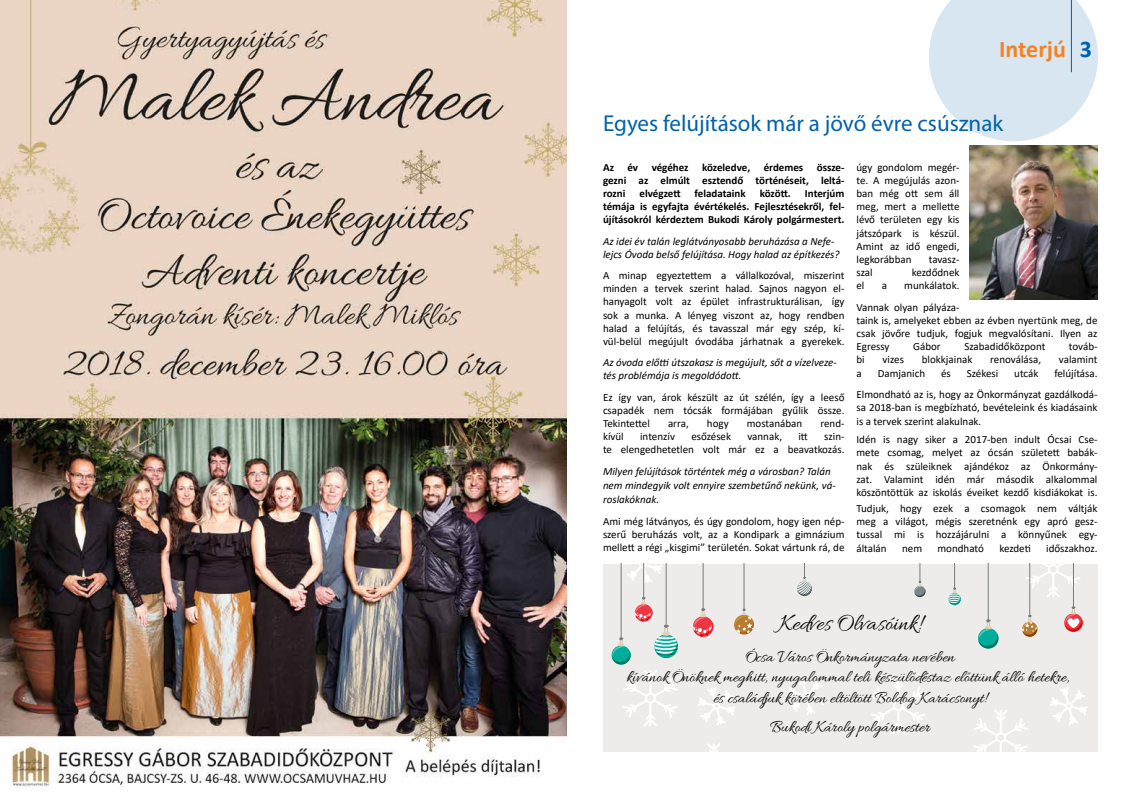
<style>
.page{position:relative;width:1134px;height:794px;background:#fff}
.page>*{position:absolute;margin:0;border:0;box-sizing:border-box;transform-origin:0 0}
.t1{font:24.1px "Allura";color:#000}
.t2{font:700 24px "Calibri";color:#f58220}
.t3{font:23px "Myriad Pro";color:#0063a9}
.t4{font:17.1px/20.5px "Allura";color:#000;text-align:center}
.t5{font:11px/13.2px "Calibri";color:#000;text-align:justify}
.t6{font:italic 11px/13.2px "Calibri";color:#000}
.t7{font:700 11px/13.2px "Calibri";color:#000;text-align:justify}
.s1{color:#0063a9}
</style>
<div class="page">
<svg style="left:929px;top:0;width:169px;height:141px"></svg>
<img style="left:0;top:0;width:567px;height:788px">
<img style="left:969px;top:145px;width:129px;height:155px">
<div style="left:603px;top:564px;width:495px;height:187px;background:#edeceb"></div>
<svg style="left:623px;top:670px;width:55px;height:56px"></svg>
<svg style="left:707px;top:743px;width:13px;height:8px"></svg>
<svg style="left:871px;top:678px;width:55px;height:56px"></svg>
<svg style="left:974px;top:710px;width:54px;height:41px"></svg>
<svg style="left:698px;top:687px;width:37px;height:38px"></svg>
<svg style="left:787px;top:677px;width:38px;height:38px"></svg>
<svg style="left:1050px;top:687px;width:38px;height:38px"></svg>
<svg style="left:948px;top:564px;width:13px;height:41px"></svg>
<svg style="left:978px;top:564px;width:20px;height:84px"></svg>
<svg style="left:693px;top:564px;width:20px;height:73px"></svg>
<svg style="left:612px;top:564px;width:66px;height:100px"></svg>
<svg style="left:734px;top:564px;width:20px;height:71px"></svg>
<svg style="left:914px;top:564px;width:11px;height:33px"></svg>
<svg style="left:797px;top:564px;width:15px;height:32px"></svg>
<svg style="left:1022px;top:564px;width:61px;height:73px"></svg>
<h2 class="t2" style="left:999px;top:32px;width:94px">Interjú <span class="s1">3</span></h2>
<h3 class="t3" style="left:603px;top:109px;width:402px">Egyes felújítások már a jövő évre csúsznak</h3>
<p class="t7" style="left:603px;top:160px;width:243px">Az év végéhez közeledve, érdemes össze&shy;gezni az elmúlt esztendő történéseit, leltá&shy;rozni</p>
<p class="t5" style="left:856px;top:160px;width:105px">úgy gondolom megér&shy;te. A megújulás azon&shy;ban még ott sem áll meg, mert a mellette lévő területen egy kis játszópark is készül.<br>Amint az idő engedi, legkorábban</p>
<p class="t7" style="left:603px;top:187px;width:243px;text-indent:202px">Interjúm témája is egyfajta évértékelés. Fejlesztésekről, fel&shy;újításokról kérdeztem Bukodi Károly polgármestert.</p>
<p class="t6" style="left:603px;top:234px;width:238px">Az idei év talán leglátványosabb beruházása a Nefe&shy;lejcs Óvoda belső felújítása. Hogy halad az építkezés?</p>
<p class="t5" style="left:603px;top:268px;width:243px">A minap egyeztettem a vállalkozóval, miszerint minden a tervek szerint halad. Sajnos nagyon el&shy;hanyagolt volt az épület infrastrukturálisan, így sok a munka. A lényeg viszont az, hogy rendben halad a felújítás, és tavasszal már egy szép, kí&shy;vül-belül megújult óvodába járhatnak a gyerekek.</p>
<p class="t6" style="left:603px;top:355px;width:235px">Az óvoda előtti útszakasz is megújult, sőt a vízelveze&shy;tés problémája is megoldódott.</p>
<p class="t5" style="left:603px;top:390px;width:243px">Ez így van, árok készült az út szélén, így a leeső csapadék nem tócsák formájában gyűlik össze.<br>Tekintettel</p>
<p class="t7" style="left:640px;top:187px;width:42px">elvégzett</p>
<p class="t7" style="left:695px;top:187px;width:53px">feladataink</p>
<p class="t7" style="left:760px;top:187px;width:33px">között.</p>
<p class="t5" style="left:929px;top:252px;width:32px">tavas -</p>
<p class="t5" style="left:856px;top:266px;width:18px">szal</p>
<p class="t5" style="left:912px;top:266px;width:49px">kezdődnek</p>
<p class="t5" style="left:856px;top:279px;width:9px">el</p>
<p class="t5" style="left:882px;top:279px;width:7px">a</p>
<p class="t5" style="left:856px;top:275px;width:104px;line-height:21.2px;text-align:right">munkálatok.<br>Vannak olyan pályáza-</p>
<p class="t5" style="left:856px;top:313px;width:243px">taink is, amelyeket ebben az évben nyertünk meg, de csak jövőre tudjuk, fogjuk megvalósítani. Ilyen az Egressy</p>
<p class="t5" style="left:913px;top:340px;width:29px">Gábor</p>
<p class="t5" style="left:964px;top:340px;width:82px">Szabadidőközpont</p>
<p class="t5" style="left:1069px;top:340px;width:30px">továb-</p>
<p class="t5" style="left:856px;top:353px;width:10px">bi</p>
<p class="t5" style="left:883px;top:353px;width:23px">vizes</p>
<p class="t5" style="left:922px;top:353px;width:52px">blokkjainak</p>
<p class="t5" style="left:990px;top:353px;width:52px">renoválása,</p>
<p class="t5" style="left:1059px;top:353px;width:40px">valamint</p>
<p class="t5" style="left:856px;top:366px;width:7px">a</p>
<p class="t5" style="left:878px;top:366px;width:49px">Damjanich</p>
<p class="t5" style="left:941px;top:366px;width:11px">és</p>
<p class="t5" style="left:967px;top:366px;width:33px">Székesi</p>
<p class="t5" style="left:1014px;top:366px;width:26px">utcák</p>
<p class="t5" style="left:856px;top:362px;width:242px;line-height:21.2px;text-align:right">felújítása.<br>Elmondható az is, hogy az Önkormányzat gazdálkodá-</p>
<p class="t5" style="left:856px;top:400px;width:242px;line-height:14px">sa 2018-ban is megbízható, bevételeink és kiadásaink is a tervek szerint alakulnak.</p>
<p class="t5" style="left:856px;top:432px;width:242px">Idén is nagy siker a 2017-ben indult Ócsai Cse&shy;mete csomag, melyet az ócsán született babák&shy;nak és szüleiknek ajándékoz az Önkormány&shy;zat. Valamint idén már második alkalommal köszöntöttük az iskolás éveiket kezdő kisdiákokat is.</p>
<p class="t5" style="left:856px;top:501px;width:242px">Tudjuk, hogy ezek a csomagok nem váltják meg a világot, mégis szeretnénk egy apró gesz&shy;tussal mi is hozzájárulni a könnyűnek egy&shy;általán</p>
<p class="t5" style="left:668px;top:416px;width:22px">arra,</p>
<p class="t5" style="left:707px;top:416px;width:23px">hogy</p>
<p class="t5" style="left:747px;top:416px;width:57px">mostanában</p>
<p class="t5" style="left:820px;top:416px;width:26px">rend-</p>
<p class="t5" style="left:603px;top:430px;width:22px">kívül</p>
<p class="t5" style="left:640px;top:430px;width:36px">intenzív</p>
<p class="t5" style="left:691px;top:430px;width:41px">esőzések</p>
<p class="t5" style="left:747px;top:430px;width:36px">vannak,</p>
<p class="t5" style="left:798px;top:430px;width:11px">itt</p>
<p class="t5" style="left:603px;top:430px;width:243px;text-align:right">szin-<br>te elengedhetetlen volt már ez a beavatkozás.</p>
<p class="t6" style="left:603px;top:464px;width:234px;line-height:13.8px">Milyen felújítások történtek még a városban? Talán nem mindegyik volt ennyire szembetűnő nekünk, vá&shy;roslakóknak.</p>
<p class="t5" style="left:603px;top:514px;width:243px">Ami még látványos, és úgy gondolom, hogy igen nép&shy;szerű beruházás volt, az a Kondipark a gimnázium mellett a régi „kisgimi” területén. Sokat vártunk rá, de</p>
<p class="t5" style="left:902px;top:541px;width:22px">nem</p>
<p class="t5" style="left:937px;top:541px;width:48px">mondható</p>
<p class="t5" style="left:999px;top:541px;width:33px">kezdeti</p>
<p class="t5" style="left:1046px;top:541px;width:53px">időszakhoz.</p>
<h1 class="t1" style="left:779px;top:609px;width:144px">Kedves Olvasóink!</h1>
<h3 class="t4" style="left:627px;top:647px;width:444px">Ócsa Város Önkormányzata nevében<br>kívánok Önöknek meghitt, nyugalommal teli készülődéstaz előttünk álló hetekre, és családjuk körében eltöltött Boldog Karácsonyt!</h3>
<h3 class="t4" style="left:770px;top:718px;width:161px">Bukodi Károly polgármester</h3>
</div>
